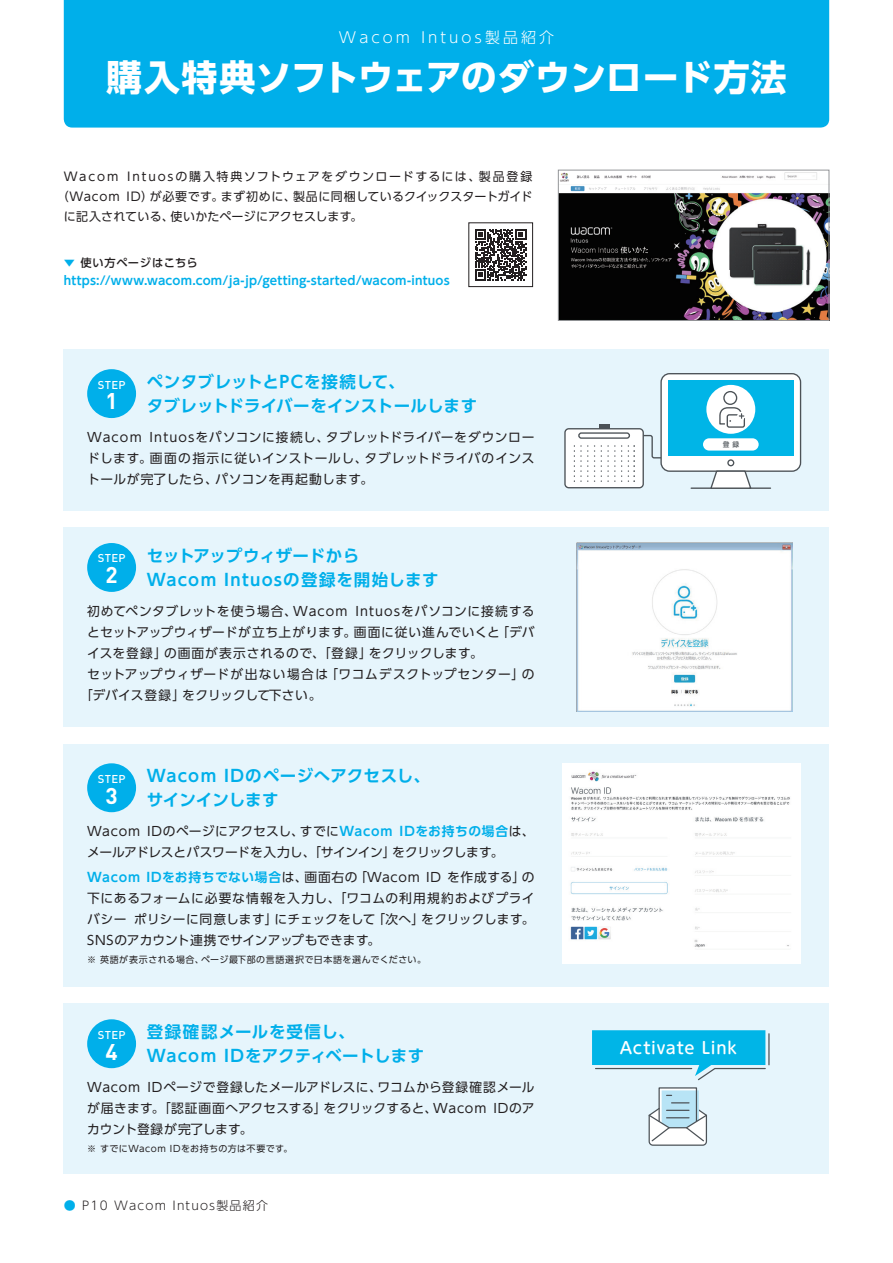
<style>
.page{position:relative;width:893px;height:1263px;background:#fff}
.page>*{position:absolute;margin:0;border:0;box-sizing:border-box;transform-origin:0 0}
.t1{font:700 36px "UD Shin Go Pro";letter-spacing:-.005em;color:#fff}
.t2{font:700 22.5px "DIN";color:#fff}
.t3{font:700 16.5px/24px "UD Shin Go Pro De";letter-spacing:.025em;color:#00afea}
.t4{font:700 16.5px/24px "UD Shin Go Pro De";letter-spacing:.045em;color:#00afea}
.t5{font:500 16.2px "UD Shin M Go Pro";letter-spacing:.04em;color:#fff}
.t6{font:300 15px "UD Shin Go Pro";letter-spacing:.2em;color:#fff}
.t7{font:12.75px/21px "UD Shin Go Pro";letter-spacing:.035em;color:#231f20;text-align:justify}
.t8{font:12.75px "UD Shin Go Pro";letter-spacing:.06em;color:#231f20}
.t9{font:12.75px/21px "UD Shin Go Pro";letter-spacing:-.005em;color:#231f20}
.t10{font:12.75px "UD Shin Go Pro";letter-spacing:.065em;color:#231f20}
.t11{font:12.75px "UD Shin Go Pro";letter-spacing:.005em;color:#231f20}
.t12{font:700 12px "UD Shin Go Pro De";letter-spacing:.02em;color:#00afea}
.t13{font:12px "UD Shin Go Pro";letter-spacing:.05em;color:#231f20}
.t14{font:12px "UD Shin Go Pro";letter-spacing:.14em;color:#231f20}
.t15{font:12px "UD Shin Go Pro";letter-spacing:.02em;color:#231f20}
.t16{font:300 12px "UD Shin Go Pro";letter-spacing:.1em;color:#231f20}
.t17{font:500 11.25px "DIN";letter-spacing:.025em;color:#fff}
.t18{font:500 11.25px "UD Shin Go Pro";letter-spacing:.055em;color:#231f20}
.t19{font:9px "UD Shin Go Pro";letter-spacing:.05em;color:#231f20}
.t20{font:500 6.75px "UD Shin M Go Pro";color:#4c5257}
.s1{color:#00afea}
.s2{font-family:"UD Shin Go Pro De";font-weight:700;color:#00afea}
</style>
<div class="page">
<div style="left:64px;top:0;width:765px;height:128px;background:#00afea"></div>
<div style="left:64px;top:349px;width:765px;height:161px;background:#e6f5fc"></div>
<div style="left:661px;top:374px;width:139px;height:97px;background:#fff;border-radius:9px"></div>
<div style="left:660px;top:373px;width:141px;height:99px;border:1px solid #4c5257;border-radius:9px"></div>
<hr style="left:691px;top:487px;width:79px;height:2px;background:#4c5257">
<svg style="left:709px;top:470px;width:43px;height:19px"></svg>
<div style="left:668px;top:380px;width:126px;height:76px;background:#00b5e7"></div>
<div style="left:727px;top:459px;width:7px;height:7px;border:1px solid #4c5257;border-radius:50%"></div>
<div style="left:706px;top:385px;width:49px;height:49px;background:#fff;border-radius:50%"></div>
<div style="left:565px;top:429px;width:78px;height:59px;background:#fff;border-radius:4px"></div>
<div style="left:564px;top:428px;width:80px;height:60px;border:1px solid #4c5257;border-radius:4px"></div>
<div style="left:599px;top:424px;width:10px;height:5px;background:#4c5257"></div>
<div style="left:578px;top:432px;width:52px;height:7px;border:1px solid #4c5257;border-radius:2px"></div>
<svg style="left:574px;top:445px;width:1px;height:37px"></svg>
<svg style="left:581px;top:445px;width:54px;height:37px"></svg>
<svg style="left:642px;top:434px;width:20px;height:25px"></svg>
<div style="left:723px;top:391px;width:14px;height:14px;border:1px solid #4c5257;border-radius:50%"></div>
<div style="left:725px;top:412px;width:22px;height:17px;border:5px solid #fff;border-radius:2px"></div>
<div style="left:727px;top:414px;width:18px;height:14px;border:1px solid #4c5257;border-radius:2px"></div>
<svg style="left:719px;top:407px;width:28px;height:18px"></svg>
<div style="left:703px;top:438px;width:56px;height:13px;background:#fff;border-radius:6px"></div>
<div style="left:87px;top:369px;width:49px;height:49px;background:#00afea;border-radius:50%"></div>
<div style="left:64px;top:1003px;width:765px;height:171px;background:#e6f5fc"></div>
<div style="left:659px;top:1088px;width:37px;height:44px;background:#fff"></div>
<hr style="left:768px;top:1034px;width:2px;height:31px;background:#4c5257">
<svg style="left:592px;top:1030px;width:174px;height:51px"></svg>
<hr style="left:596px;top:1068px;width:96px;height:1px;background:#4c5257">
<div style="left:658px;top:1087px;width:39px;height:35px;border:1px solid #4c5257"></div>
<svg style="left:648px;top:1090px;width:59px;height:56px"></svg>
<div style="left:87px;top:1019px;width:49px;height:49px;background:#00afea;border-radius:50%"></div>
<img style="left:560px;top:172px;width:267px;height:147px">
<div style="left:558px;top:170px;width:271px;height:151px;border:1px solid #939598"></div>
<svg style="left:475px;top:229px;width:51px;height:51px"></svg>
<div style="left:469px;top:223px;width:64px;height:64px;border:1px solid #231f20"></div>
<div style="left:64px;top:527px;width:765px;height:200px;background:#e6f5fc"></div>
<div style="left:87px;top:543px;width:49px;height:49px;background:#00afea;border-radius:50%"></div>
<img style="left:576px;top:542px;width:217px;height:170px">
<div style="left:64px;top:744px;width:765px;height:242px;background:#e6f5fc"></div>
<div style="left:87px;top:763px;width:49px;height:49px;background:#00afea;border-radius:50%"></div>
<div style="left:562px;top:763px;width:238px;height:201px;background:#fff"></div>
<img style="left:570px;top:771px;width:220px;height:177px">
<p class="t6" style="left:339px;top:25px;width:216px">Wacom Intuos製品紹介</p>
<h1 class="t1" style="left:106px;top:48px;width:682px">購入特典ソフトウェアのダウンロード方法</h1>
<p class="t14" style="left:64px;top:166px;width:470px">Wacom Intuosの購入特典ソフトウェアをダウンロードするには、製品登録</p>
<p class="t13" style="left:57px;top:187px;width:477px">（Wacom ID）が必要です。まず初めに、製品に同梱しているクイックスタートガイド</p>
<p class="t15" style="left:64px;top:207px;width:300px">に記入されている、使いかたページにアクセスします。</p>
<p class="t18" style="left:64px;top:253px;width:135px"><span class="s1">▼</span> 使い方ページはこちら</p>
<p class="t12" style="left:64px;top:271px;width:387px">https://www.wacom.com/ja-jp/getting-started/wacom-intuos</p>
<p class="t17" style="left:98px;top:377px;width:29px">STEP</p>
<h2 class="t2" style="left:106px;top:386px;width:14px">1</h2>
<p class="t3" style="left:147px;top:369px;width:332px">ペンタブレットとPCを接続して、<br>タブレットドライバーをインストールします</p>
<p class="t8" style="left:87px;top:427px;width:449px">Wacom Intuosをパソコンに接続し、タブレットドライバーをダウンロー</p>
<p class="t7" style="left:87px;top:447px;width:449px">ドします。画面の指示に従いインストールし、タブレットドライバのインストールが完了したら、パソコンを再起動します。</p>
<p class="t17" style="left:98px;top:551px;width:29px">STEP</p>
<h2 class="t2" style="left:106px;top:560px;width:14px">2</h2>
<p class="t4" style="left:147px;top:543px;width:293px">セットアップウィザードから<br>Wacom Intuosの登録を開始します</p>
<p class="t8" style="left:87px;top:601px;width:449px">初めてペンタブレットを使う場合、Wacom Intuosをパソコンに接続する</p>
<p class="t7" style="left:87px;top:621px;width:449px">とセットアップウィザードが立ち上がります。画面に従い進んでいくと「デバ</p>
<p class="t7" style="left:87px;top:642px;width:397px">イスを登録」の画面が表示されるので、「登録」をクリックします。</p>
<p class="t10" style="left:87px;top:664px;width:449px">セットアップウィザードが出ない場合は「ワコムデスクトップセンター」の</p>
<p class="t11" style="left:80px;top:685px;width:243px">「デバイス登録」をクリックして下さい。</p>
<p class="t17" style="left:98px;top:771px;width:29px">STEP</p>
<h2 class="t2" style="left:106px;top:781px;width:14px">3</h2>
<p class="t3" style="left:147px;top:763px;width:285px">Wacom IDのページへアクセスし、サインインします</p>
<p class="t9" style="left:87px;top:820px;width:449px">Wacom IDのページにアクセスし、すでに<span class="s2">Wacom IDをお持ちの場合</span>は、メールアドレスとパスワードを入力し、「サインイン」をクリックします。</p>
<p class="t7" style="left:87px;top:867px;width:449px"><span class="s2">Wacom IDをお持ちでない場合</span>は、画面右の「Wacom ID を作成する」の下にあるフォームに必要な情報を入力し、「ワコムの利用規約およびプライバシー ポリシーに同意します」にチェックをして「次へ」をクリックします。SNSのアカウント連携でサインアップもできます。</p>
<p class="t19" style="left:87px;top:952px;width:340px">※ 英語が表示される場合、ページ最下部の言語選択で日本語を選んでください。</p>
<p class="t17" style="left:98px;top:1027px;width:29px">STEP</p>
<h2 class="t2" style="left:106px;top:1037px;width:14px">4</h2>
<p class="t3" style="left:147px;top:1019px;width:279px">登録確認メールを受信し、<br>Wacom IDをアクティベートします</p>
<p class="t7" style="left:87px;top:1076px;width:449px">Wacom IDページで登録したメールアドレスに、ワコムから登録確認メールが届きます。「認証画面へアクセスする」をクリックすると、Wacom IDのアカウント登録が完了します。</p>
<p class="t19" style="left:87px;top:1141px;width:207px">※ すでにWacom IDをお持ちの方は不要です。</p>
<p class="t16" style="left:64px;top:1195px;width:206px"><span class="s1">●</span> P10 Wacom Intuos製品紹介</p>
<p class="t20" style="left:723px;top:439px;width:18px">登録</p>
<p class="t5" style="left:620px;top:1034px;width:119px">Activate Link</p>
</div>
